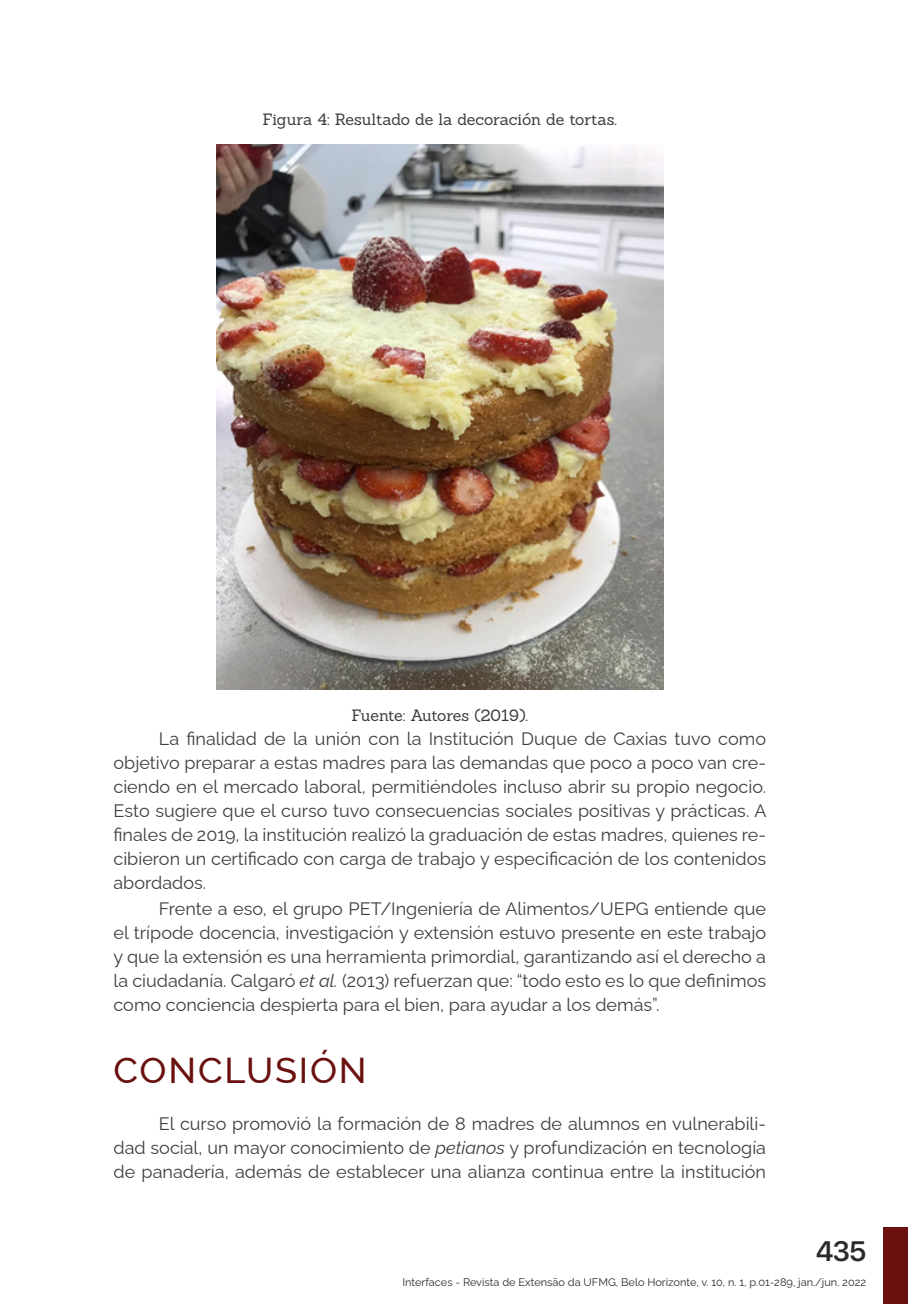
<style>
.page{position:relative;width:908px;height:1304px;background:#fff}
.page>*{position:absolute;margin:0;border:0;box-sizing:border-box;transform-origin:0 0}
.Artigo_-_título{font:500 36px "Raleway";letter-spacing:.05em;color:#6a110f}
.t1{font:600 28px "SF Pro Display";color:#292c2f}
.Artigo_-_parágrafo{font:18px/24px "Raleway";color:#3e3e3e;text-align:justify}
.Legenda_-_foto_e_tab{font:16px "Sanchez";letter-spacing:-.005em;color:#3c3c3b}
.t2{font:11px "Raleway";color:#292c2f}
.s1{font-style:italic}
</style>
<div class="page">
<div style="left:883px;top:1227px;width:24px;height:77px;background:#6a110f"></div>
<img style="left:216px;top:145px;width:446px;height:544px">
<p class="Legenda_-_foto_e_tab" style="left:262px;top:109px;width:356px">Figura 4: Resultado de la decoración de tortas.</p>
<p class="Legenda_-_foto_e_tab" style="left:351px;top:705px;width:178px">Fuente: Autores (2019).</p>
<p class="Artigo_-_parágrafo" style="left:113px;top:724px;width:654px;text-indent:45px">La finalidad de la unión con la Institución Duque de Caxias tuvo como objetivo preparar a estas madres para las demandas que poco a poco van cre&shy;ciendo en el mercado laboral, permitiéndoles incluso abrir su propio negocio.<br>Esto sugiere que el curso tuvo consecuencias sociales positivas y prácticas. A finales de 2019, la institución realizó la graduación de estas madres, quienes re&shy;cibieron un certificado con carga de trabajo y especificación de los contenidos abordados.</p>
<p class="Artigo_-_parágrafo" style="left:113px;top:895px;width:654px;text-indent:45px">Frente a eso, el grupo PET/Ingeniería de Alimentos/UEPG entiende que el trípode docencia, investigación y extensión estuvo presente en este trabajo y que la extensión es una herramienta primordial, garantizando así el derecho a la ciudadanía. Calgaró <span class="s1">et al.</span> (2013) refuerzan que: “todo esto es lo que definimos como conciencia despierta para el bien, para ayudar a los demás”.</p>
<p class="Artigo_-_título" style="left:113px;top:1050px;width:254px">CONCLUSIÓN</p>
<p class="Artigo_-_parágrafo" style="left:113px;top:1109px;width:653px;text-indent:45px">El curso promovió la formación de 8 madres de alumnos en vulnerabili&shy;dad social, un mayor conocimiento de <span class="s1">petianos</span> y profundización en tecnología de panadería, además de establecer una alianza continua entre la institución</p>
<h2 class="t1" style="left:815px;top:1231px;width:52px">435</h2>
<p class="t2" style="left:402px;top:1273px;width:465px">Interfaces - Revista de Extensão da UFMG, Belo Horizonte, v. 10, n. 1, p.01-289, jan./jun. 2022</p>
</div>
